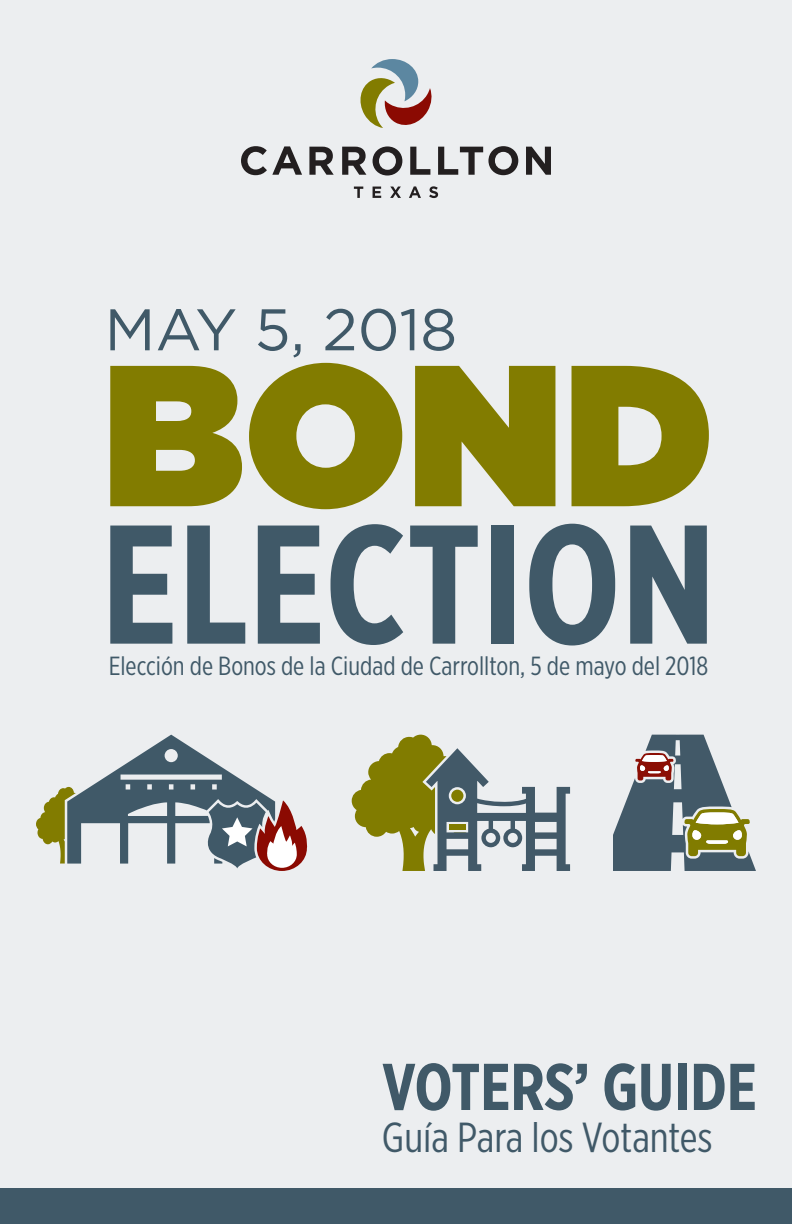
<style>
.page{position:relative;width:792px;height:1224px;background:#eceef0}
.page>*{position:absolute;margin:0;border:0;box-sizing:border-box;transform-origin:0 0}
.t1{font:900 200.6px "Gotham";color:#827c00}
.t2{font:700 168.8px "Gotham X Narrow";color:#405968}
.t3{font:700 66px "Gotham X Narrow";color:#405968}
.t4{font:58.6px "Gotham";color:#405968}
.t5{font:42px "Gotham X Narrow";color:#405968}
.t6{font:26.2px "Gotham X Narrow";color:#405968}
</style>
<div class="page">
<div style="left:0;top:1188px;width:792px;height:36px;background:#405968"></div>
<svg style="left:36px;top:735px;width:272px;height:136px"></svg>
<svg style="left:352px;top:735px;width:218px;height:136px"></svg>
<svg style="left:613px;top:735px;width:143px;height:136px"></svg>
<svg style="left:354px;top:187px;width:9px;height:11px"></svg>
<svg style="left:373px;top:187px;width:8px;height:11px"></svg>
<svg style="left:390px;top:187px;width:11px;height:11px"></svg>
<svg style="left:409px;top:186px;width:12px;height:12px"></svg>
<svg style="left:429px;top:186px;width:9px;height:12px"></svg>
<svg style="left:360px;top:59px;width:72px;height:69px"></svg>
<svg style="left:241px;top:146px;width:61px;height:29px"></svg>
<svg style="left:309px;top:147px;width:25px;height:28px"></svg>
<svg style="left:342px;top:147px;width:24px;height:28px"></svg>
<svg style="left:410px;top:147px;width:20px;height:28px"></svg>
<svg style="left:438px;top:146px;width:80px;height:29px"></svg>
<svg style="left:526px;top:147px;width:25px;height:28px"></svg>
<svg style="left:373px;top:146px;width:29px;height:30px"></svg>
<p class="t4" style="left:105px;top:292px;width:354px">MAY 5, 2018</p>
<p class="t1" style="left:102px;top:291px;width:613px">BOND</p>
<p class="t2" style="left:101px;top:480px;width:616px">ELECTION</p>
<p class="t6" style="left:109px;top:651px;width:601px">Elección de Bonos de la Ciudad de Carrollton, 5 de mayo del 2018</p>
<p class="t3" style="left:382px;top:1046px;width:377px">VOTERS’ GUIDE</p>
<p class="t5" style="left:382px;top:1112px;width:332px">Guía Para los Votantes</p>
</div>
